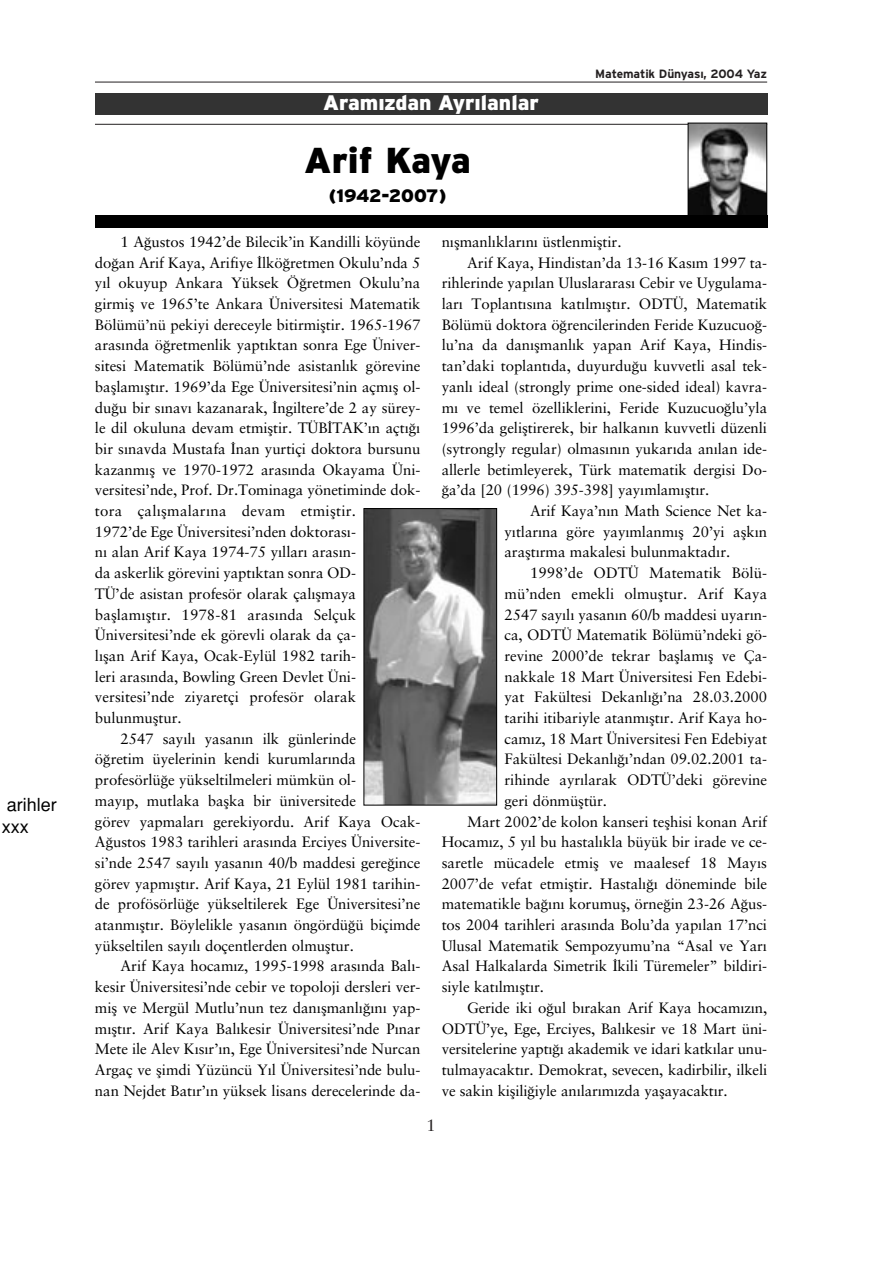
<style>
.page{position:relative;width:893px;height:1263px;background:#fff}
.page>*{position:absolute;margin:0;border:0;box-sizing:border-box;transform-origin:0 0}
.t1{font:36px "Interstate Black TR";letter-spacing:-.01em;color:#000}
.t2{font:21px "Interstate Black TR";color:#fff}
.t3{font:18px "Interstate Black TR";letter-spacing:-.015em;color:#000}
.t4{font:18px/22.2px "Helvetica Turk";color:#000}
.t5{font:16.5px "Sabon Roman";color:#231f20}
.t6{font:15px "Sabon Roman";letter-spacing:-.005em;color:#000}
.t7{font:15px "Sabon Roman";letter-spacing:.015em;color:#000}
.t8{font:12px "Interstate Bold TR";letter-spacing:-.005em;color:#231f20}
</style>
<div class="page">
<hr style="left:95px;top:82px;width:672px;height:1px;background:#231f20">
<hr style="left:95px;top:124px;width:672px;height:1px;background:#231f20">
<div style="left:95px;top:94px;width:672px;height:21px;background:#333"></div>
<img style="left:689px;top:125px;width:76px;height:90px">
<div style="left:687px;top:123px;width:80px;height:104px;border:1px solid #000"></div>
<img style="left:365px;top:510px;width:130px;height:294px">
<div style="left:363px;top:508px;width:134px;height:298px;border:1px solid #000"></div>
<div style="left:95px;top:215px;width:672px;height:13px;background:#000"></div>
<p class="t4" style="left:2px;top:796px;width:56px">arihler xxx</p>
<p class="t8" style="left:595px;top:69px;width:173px">Matematik Dünyas›, 2004 Yaz</p>
<h2 class="t2" style="left:323px;top:96px;width:217px">Aram›zdan Ayr›lanlar</h2>
<h1 class="t1" style="left:304px;top:148px;width:168px">Arif Kaya</h1>
<p class="t3" style="left:329px;top:190px;width:119px">(1942-2007)</p>
<p class="t6" style="left:120px;top:236px;width:301px">1 A¤ustos 1942’de Bilecik’in Kandilli köyünde</p>
<p class="t6" style="left:95px;top:257px;width:327px">do¤an Arif Kaya, Arifiye ‹lkö¤retmen Okulu’nda 5</p>
<p class="t6" style="left:95px;top:278px;width:327px">y›l okuyup Ankara Yüksek Ö¤retmen Okulu’na</p>
<p class="t6" style="left:95px;top:298px;width:327px">girmifl ve 1965’te Ankara Üniversitesi Matematik</p>
<p class="t6" style="left:95px;top:319px;width:327px">Bölümü’nü pekiyi dereceyle bitirmifltir. 1965-1967</p>
<p class="t6" style="left:95px;top:340px;width:327px">aras›nda ö¤retmenlik yapt›ktan sonra Ege Üniver-</p>
<p class="t6" style="left:95px;top:361px;width:327px">sitesi Matematik Bölümü’nde asistanl›k görevine</p>
<p class="t6" style="left:95px;top:381px;width:327px">bafllam›flt›r. 1969’da Ege Üniversitesi’nin açm›fl ol-</p>
<p class="t6" style="left:95px;top:402px;width:327px">du¤u bir s›nav› kazanarak, ‹ngiltere’de 2 ay sürey-</p>
<p class="t6" style="left:95px;top:423px;width:327px">le dil okuluna devam etmifltir. TÜB‹TAK’›n açt›¤›</p>
<p class="t6" style="left:95px;top:443px;width:327px">bir s›navda Mustafa ‹nan yurtiçi doktora bursunu</p>
<p class="t6" style="left:95px;top:464px;width:327px">kazanm›fl ve 1970-1972 aras›nda Okayama Üni-</p>
<p class="t6" style="left:95px;top:485px;width:327px">versitesi’nde, Prof. Dr.Tominaga yönetiminde dok-</p>
<p class="t7" style="left:95px;top:505px;width:262px">tora çal›flmalar›na devam etmifltir.</p>
<p class="t6" style="left:95px;top:526px;width:262px">1972’de Ege Üniversitesi’nden doktoras›-</p>
<p class="t6" style="left:95px;top:547px;width:262px">n› alan Arif Kaya 1974-75 y›llar› aras›n-</p>
<p class="t6" style="left:95px;top:568px;width:262px">da askerlik görevini yapt›ktan sonra OD-</p>
<p class="t6" style="left:95px;top:588px;width:262px">TÜ’de asistan profesör olarak çal›flmaya</p>
<p class="t6" style="left:95px;top:609px;width:262px">bafllam›flt›r. 1978-81 aras›nda Selçuk</p>
<p class="t6" style="left:95px;top:630px;width:262px">Üniversitesi’nde ek görevli olarak da ça-</p>
<p class="t6" style="left:95px;top:650px;width:262px">l›flan Arif Kaya, Ocak-Eylül 1982 tarih-</p>
<p class="t6" style="left:95px;top:671px;width:262px">leri aras›nda, Bowling Green Devlet Üni-</p>
<p class="t6" style="left:95px;top:692px;width:262px">versitesi’nde ziyaretçi profesör olarak</p>
<p class="t6" style="left:95px;top:712px;width:88px">bulunmufltur.</p>
<p class="t6" style="left:120px;top:733px;width:237px">2547 say›l› yasan›n ilk günlerinde</p>
<p class="t6" style="left:95px;top:754px;width:262px">ö¤retim üyelerinin kendi kurumlar›nda</p>
<p class="t6" style="left:95px;top:775px;width:262px">profesörlü¤e yükseltilmeleri mümkün ol-</p>
<p class="t6" style="left:95px;top:795px;width:262px">may›p, mutlaka baflka bir üniversitede</p>
<p class="t6" style="left:95px;top:816px;width:327px">görev yapmalar› gerekiyordu. Arif Kaya Ocak-</p>
<p class="t6" style="left:95px;top:837px;width:327px">A¤ustos 1983 tarihleri aras›nda Erciyes Üniversite-</p>
<p class="t6" style="left:95px;top:857px;width:327px">si’nde 2547 say›l› yasan›n 40/b maddesi gere¤ince</p>
<p class="t6" style="left:95px;top:878px;width:327px">görev yapm›flt›r. Arif Kaya, 21 Eylül 1981 tarihin-</p>
<p class="t6" style="left:95px;top:899px;width:327px">de profösörlü¤e yükseltilerek Ege Üniversitesi’ne</p>
<p class="t6" style="left:95px;top:919px;width:327px">atanm›flt›r. Böylelikle yasan›n öngördü¤ü biçimde</p>
<p class="t6" style="left:95px;top:940px;width:260px">yükseltilen say›l› doçentlerden olmufltur.</p>
<p class="t6" style="left:120px;top:961px;width:301px">Arif Kaya hocam›z, 1995-1998 aras›nda Bal›-</p>
<p class="t6" style="left:95px;top:982px;width:327px">kesir Üniversitesi’nde cebir ve topoloji dersleri ver-</p>
<p class="t6" style="left:95px;top:1002px;width:327px">mifl ve Mergül Mutlu’nun tez dan›flmanl›¤›n› yap-</p>
<p class="t6" style="left:95px;top:1023px;width:327px">m›flt›r. Arif Kaya Bal›kesir Üniversitesi’nde P›nar</p>
<p class="t6" style="left:95px;top:1044px;width:327px">Mete ile Alev K›s›r’›n, Ege Üniversitesi’nde Nurcan</p>
<p class="t6" style="left:95px;top:1064px;width:327px">Argaç ve flimdi Yüzüncü Y›l Üniversitesi’nde bulu-</p>
<p class="t6" style="left:95px;top:1085px;width:327px">nan Nejdet Bat›r’›n yüksek lisans derecelerinde da-</p>
<p class="t6" style="left:441px;top:236px;width:181px">n›flmanl›klar›n› üstlenmifltir.</p>
<p class="t6" style="left:467px;top:257px;width:301px">Arif Kaya, Hindistan’da 13-16 Kas›m 1997 ta-</p>
<p class="t6" style="left:441px;top:278px;width:327px">rihlerinde yap›lan Uluslararas› Cebir ve Uygulama-</p>
<p class="t6" style="left:441px;top:298px;width:327px">lar› Toplant›s›na kat›lm›flt›r. ODTÜ, Matematik</p>
<p class="t6" style="left:441px;top:319px;width:327px">Bölümü doktora ö¤rencilerinden Feride Kuzucuo¤-</p>
<p class="t6" style="left:441px;top:340px;width:327px">lu’na da dan›flmanl›k yapan Arif Kaya, Hindis-</p>
<p class="t6" style="left:441px;top:361px;width:327px">tan’daki toplant›da, duyurdu¤u kuvvetli asal tek-</p>
<p class="t6" style="left:441px;top:381px;width:327px">yanl› ideal (strongly prime one-sided ideal) kavra-</p>
<p class="t6" style="left:441px;top:402px;width:327px">m› ve temel özelliklerini, Feride Kuzucuo¤lu’yla</p>
<p class="t6" style="left:441px;top:423px;width:327px">1996’da gelifltirerek, bir halkan›n kuvvetli düzenli</p>
<p class="t6" style="left:441px;top:443px;width:327px">(sytrongly regular) olmas›n›n yukar›da an›lan ide-</p>
<p class="t6" style="left:441px;top:464px;width:327px">allerle betimleyerek, Türk matematik dergisi Do-</p>
<p class="t6" style="left:441px;top:485px;width:269px">¤a’da [20 (1996) 395-398] yay›mlam›flt›r.</p>
<p class="t6" style="left:530px;top:505px;width:238px">Arif Kaya’n›n Math Science Net ka-</p>
<p class="t6" style="left:504px;top:526px;width:264px">y›tlar›na göre yay›mlanm›fl 20’yi aflk›n</p>
<p class="t6" style="left:504px;top:547px;width:227px">araflt›rma makalesi bulunmaktad›r.</p>
<p class="t6" style="left:530px;top:568px;width:238px">1998’de ODTÜ Matematik Bölü-</p>
<p class="t6" style="left:504px;top:588px;width:264px">mü’nden emekli olmufltur. Arif Kaya</p>
<p class="t6" style="left:504px;top:609px;width:264px">2547 say›l› yasan›n 60/b maddesi uyar›n-</p>
<p class="t6" style="left:504px;top:630px;width:264px">ca, ODTÜ Matematik Bölümü’ndeki gö-</p>
<p class="t6" style="left:504px;top:650px;width:264px">revine 2000’de tekrar bafllam›fl ve Ça-</p>
<p class="t6" style="left:504px;top:671px;width:264px">nakkale 18 Mart Üniversitesi Fen Edebi-</p>
<p class="t6" style="left:504px;top:692px;width:264px">yat Fakültesi Dekanl›¤›’na 28.03.2000</p>
<p class="t6" style="left:504px;top:712px;width:264px">tarihi itibariyle atanm›flt›r. Arif Kaya ho-</p>
<p class="t6" style="left:504px;top:733px;width:264px">cam›z, 18 Mart Üniversitesi Fen Edebiyat</p>
<p class="t6" style="left:504px;top:754px;width:264px">Fakültesi Dekanl›¤›’ndan 09.02.2001 ta-</p>
<p class="t6" style="left:504px;top:775px;width:264px">rihinde ayr›larak ODTÜ’deki görevine</p>
<p class="t6" style="left:504px;top:795px;width:104px">geri dönmüfltür.</p>
<p class="t6" style="left:467px;top:816px;width:301px">Mart 2002’de kolon kanseri teflhisi konan Arif</p>
<p class="t6" style="left:441px;top:837px;width:327px">Hocam›z, 5 y›l bu hastal›kla büyük bir irade ve ce-</p>
<p class="t6" style="left:441px;top:857px;width:327px">saretle mücadele etmifl ve maalesef 18 May›s</p>
<p class="t6" style="left:441px;top:878px;width:327px">2007’de vefat etmifltir. Hastal›¤› döneminde bile</p>
<p class="t6" style="left:441px;top:899px;width:327px">matematikle ba¤›n› korumufl, örne¤in 23-26 A¤us-</p>
<p class="t6" style="left:441px;top:919px;width:327px">tos 2004 tarihleri aras›nda Bolu’da yap›lan 17’nci</p>
<p class="t6" style="left:441px;top:940px;width:327px">Ulusal Matematik Sempozyumu’na “Asal ve Yar›</p>
<p class="t6" style="left:441px;top:961px;width:327px">Asal Halkalarda Simetrik ‹kili Türemeler” bildiri-</p>
<p class="t6" style="left:441px;top:982px;width:104px">siyle kat›lm›flt›r.</p>
<p class="t6" style="left:467px;top:1002px;width:301px">Geride iki o¤ul b›rakan Arif Kaya hocam›z›n,</p>
<p class="t6" style="left:441px;top:1023px;width:327px">ODTÜ’ye, Ege, Erciyes, Bal›kesir ve 18 Mart üni-</p>
<p class="t6" style="left:441px;top:1044px;width:327px">versitelerine yapt›¤› akademik ve idari katk›lar unu-</p>
<p class="t6" style="left:441px;top:1064px;width:327px">tulmayacakt›r. Demokrat, sevecen, kadirbilir, ilkeli</p>
<p class="t6" style="left:441px;top:1085px;width:287px">ve sakin kiflili¤iyle an›lar›m›zda yaflayacakt›r.</p>
<p class="t5" style="left:426px;top:1119px;width:11px">1</p>
</div>
